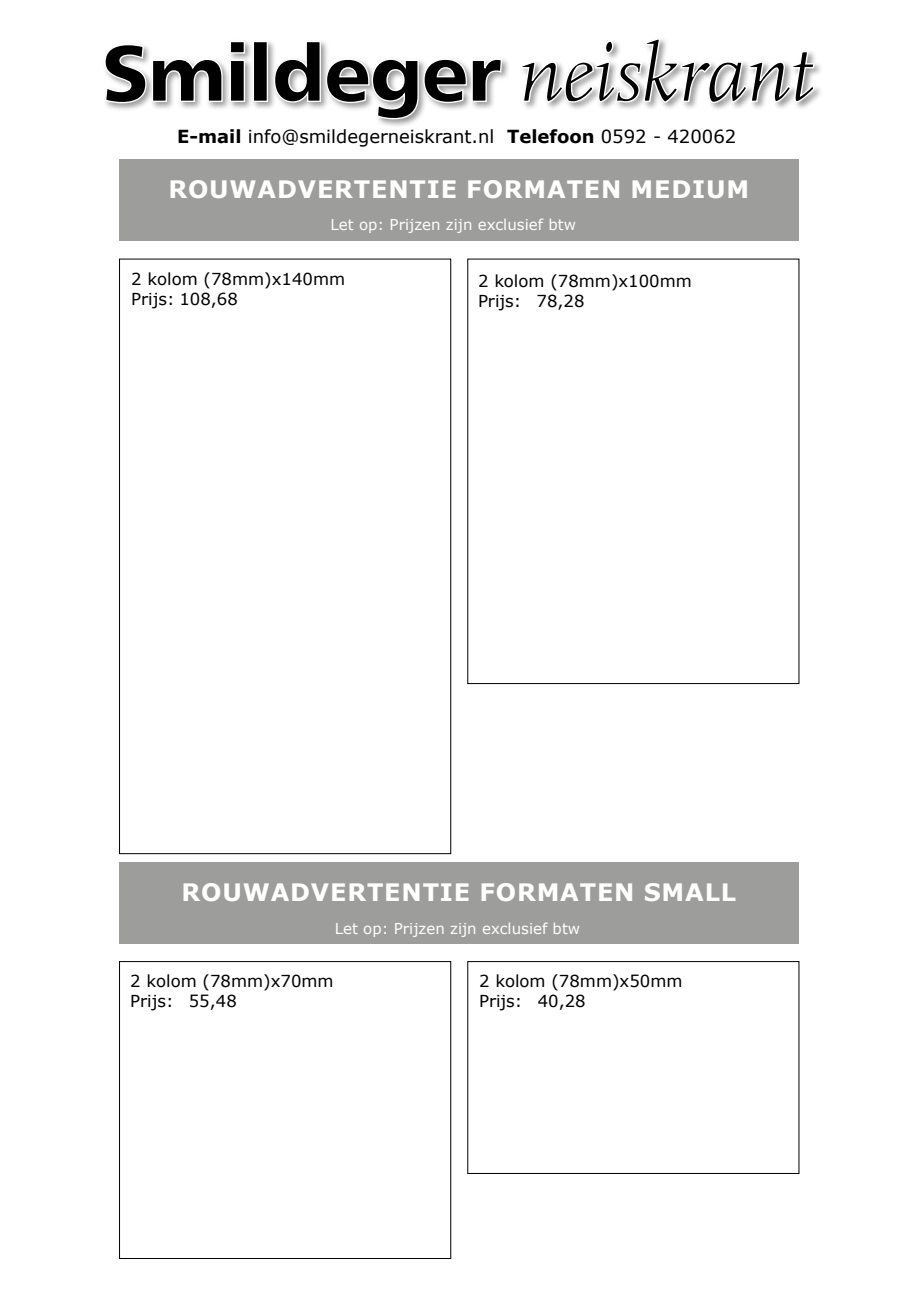
<style>
.page{position:relative;width:915px;height:1297px;background:#fff}
.page>*{position:absolute;margin:0;border:0;box-sizing:border-box;transform-origin:0 0}
.t1{font:700 24px "Verdana";letter-spacing:.035em;color:#fff}
.t2{font:18px "Verdana";color:#000}
.t3{font:16.5px/19.8px "Verdana";color:#000}
.t4{font:15px "Verdana";color:#fff}
.s1{font-weight:700}
</style>
<div class="page">
<div style="left:119px;top:961px;width:332px;height:298px;border:1px solid #000"></div>
<div style="left:467px;top:961px;width:332px;height:213px;border:1px solid #000"></div>
<div style="left:102px;top:37px;width:721px;height:92px;background:#000;opacity:.4"></div>
<svg style="left:104px;top:43px;width:119px;height:61px"></svg>
<svg style="left:229px;top:40px;width:17px;height:63px"></svg>
<div style="left:253px;top:42px;width:14px;height:59px;background:#000"></div>
<div style="left:252px;top:41px;width:16px;height:61px;border:1px solid #fff"></div>
<svg style="left:273px;top:40px;width:229px;height:80px"></svg>
<svg style="left:520px;top:38px;width:296px;height:66px"></svg>
<div style="left:119px;top:159px;width:679px;height:81px;background:#9d9d9c"></div>
<div style="left:119px;top:863px;width:679px;height:81px;background:#9d9d9c"></div>
<p class="t2" style="left:177px;top:124px;width:560px"><span class="s1">E-mail</span> info@smildegerneiskrant.nl <span class="s1">Telefoon</span> 0592 - 420062</p>
<h1 class="t1" style="left:168px;top:172px;width:582px">ROUWADVERTENTIE FORMATEN MEDIUM</h1>
<p class="t4" style="left:330px;top:214px;width:247px">Let op: Prijzen zijn exclusief btw</p>
<p class="t3" style="left:131px;top:269px;width:215px">2 kolom (78mm)x140mm<br>Prijs: 108,68</p>
<p class="t3" style="left:478px;top:271px;width:215px">2 kolom (78mm)x100mm<br>Prijs: 78,28</p>
<h1 class="t1" style="left:181px;top:876px;width:556px">ROUWADVERTENTIE FORMATEN SMALL</h1>
<p class="t4" style="left:334px;top:918px;width:247px">Let op: Prijzen zijn exclusief btw</p>
<p class="t3" style="left:130px;top:971px;width:205px">2 kolom (78mm)x70mm<br>Prijs: 55,48</p>
<p class="t3" style="left:479px;top:971px;width:205px">2 kolom (78mm)x50mm<br>Prijs: 40,28</p>
</div>
